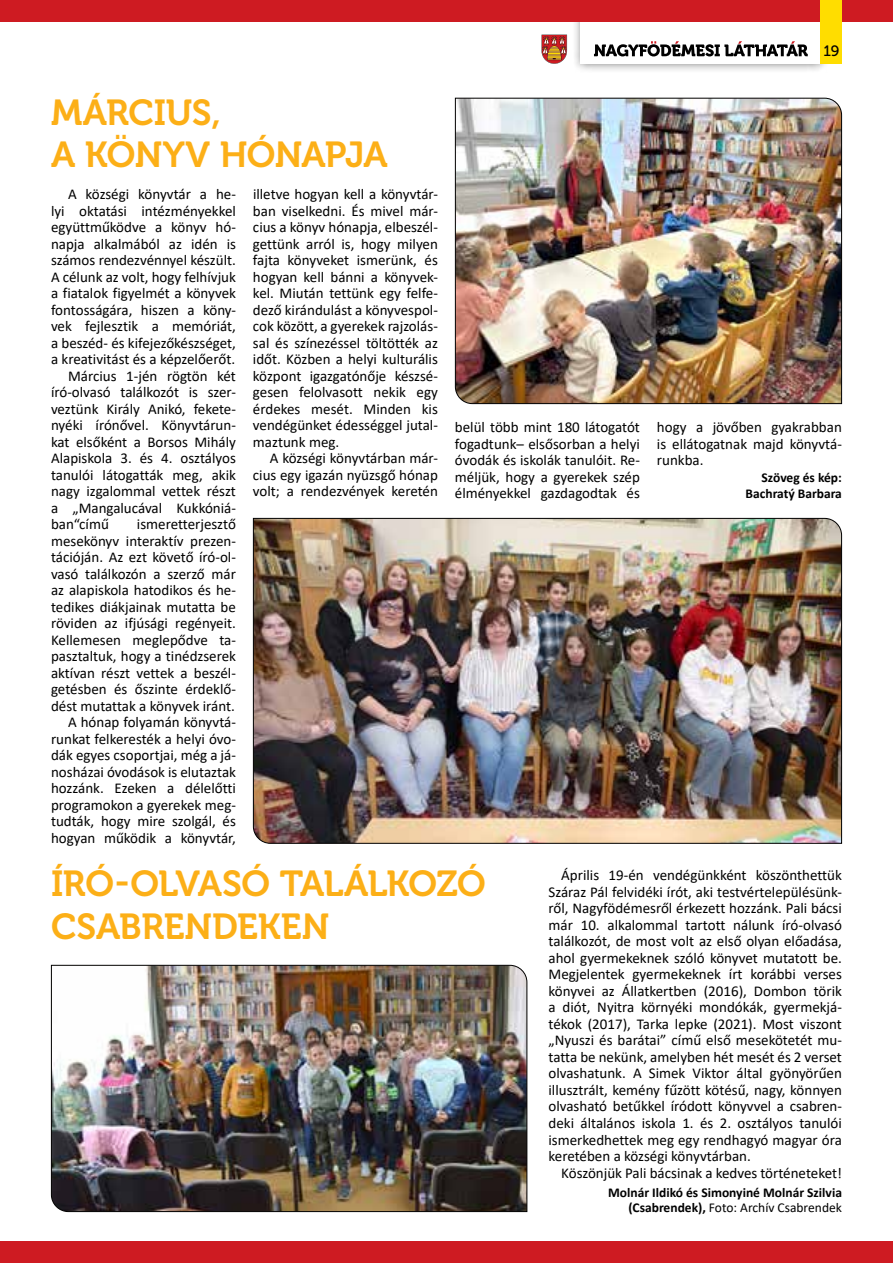
<style>
.page{position:relative;width:893px;height:1263px;background:#fff}
.page>*{position:absolute;margin:0;border:0;box-sizing:border-box;transform-origin:0 0}
.t1{font:36px/43.2px "Museo 700";letter-spacing:-.015em;color:#fcaf17}
.t2{font:15px/16.5px "Calibri";color:#000;text-align:justify}
.t3{font:15px "Museo 500";color:#000}
.t4{font:700 13.5px/16.5px "Calibri";color:#000;text-align:right}
.s1{font-weight:400}
</style>
<div class="page">
<div style="left:571px;top:0;width:259px;height:73px;background:#000;opacity:.45"></div>
<div style="left:580px;top:0;width:241px;height:64px;background:#fff"></div>
<div style="left:0;top:0;width:893px;height:21px;background:#ce1b22"></div>
<div style="left:0;top:1242px;width:893px;height:21px;background:#ce1b22"></div>
<svg style="left:541px;top:35px;width:26px;height:29px"></svg>
<svg style="left:594px;top:41px;width:214px;height:15px"></svg>
<div style="left:821px;top:0;width:21px;height:64px;background:#fd0"></div>
<img style="left:455px;top:97px;width:387px;height:307px">
<img style="left:51px;top:964px;width:477px;height:248px">
<img style="left:253px;top:518px;width:589px;height:326px">
<h1 class="t1" style="left:51px;top:92px;width:338px;line-height:42px">MÁRCIUS,<br>A KÖNYV HÓNAPJA</h1>
<p class="t2" style="left:68px;top:186px;width:169px">A községi könyvtár a he-</p>
<p class="t2" style="left:51px;top:202px;width:186px">lyi oktatási intézményekkel</p>
<p class="t2" style="left:51px;top:219px;width:186px">együttműködve a könyv hó-</p>
<p class="t2" style="left:51px;top:235px;width:186px">napja alkalmából az idén is</p>
<p class="t2" style="left:51px;top:252px;width:186px">számos rendezvénnyel készült.</p>
<p class="t2" style="left:51px;top:268px;width:186px">A célunk az volt, hogy felhívjuk</p>
<p class="t2" style="left:51px;top:285px;width:186px">a fiatalok figyelmét a könyvek</p>
<p class="t2" style="left:51px;top:301px;width:186px">fontosságára, hiszen a köny-</p>
<p class="t2" style="left:51px;top:318px;width:186px">vek fejlesztik a memóriát,</p>
<p class="t2" style="left:51px;top:334px;width:186px">a beszéd- és kifejezőkészséget,</p>
<p class="t2" style="left:51px;top:351px;width:186px">a kreativitást és a képzelőerőt.</p>
<p class="t2" style="left:68px;top:367px;width:169px">Március 1-jén rögtön két</p>
<p class="t2" style="left:51px;top:384px;width:186px">író-olvasó találkozót is szer-</p>
<p class="t2" style="left:51px;top:400px;width:186px">veztünk Király Anikó, fekete-</p>
<p class="t2" style="left:51px;top:417px;width:186px">nyéki írónővel. Könyvtárun-</p>
<p class="t2" style="left:51px;top:433px;width:186px">kat elsőként a Borsos Mihály</p>
<p class="t2" style="left:51px;top:450px;width:186px">Alapiskola 3. és 4. osztályos</p>
<p class="t2" style="left:51px;top:466px;width:186px">tanulói látogatták meg, akik</p>
<p class="t2" style="left:51px;top:483px;width:186px">nagy izgalommal vettek részt</p>
<p class="t2" style="left:51px;top:499px;width:186px">a „Mangalucával Kukkóniá-</p>
<p class="t2" style="left:51px;top:516px;width:59px">ban“című</p>
<p class="t2" style="left:51px;top:516px;width:186px;text-align:right">ismeretterjesztő<br>mesekönyv interaktív prezen&shy;tációján. Az ezt követő író-ol&shy;vasó találkozón a szerző már az alapiskola hatodikos és he&shy;tedikes diákjainak mutatta be röviden az ifjúsági regényeit.<br>Kellemesen meglepődve ta&shy;pasztaltuk, hogy a tinédzserek aktívan részt vettek a beszél&shy;getésben és őszinte érdeklő&shy;dést mutattak a könyvek iránt.<br>A hónap folyamán könyvtá&shy;runkat felkeresték a helyi óvo&shy;dák egyes csoportjai, még a já&shy;nosházai óvodások is elutaztak hozzánk. Ezeken a délelőtti programokon a gyerekek meg&shy;tudták, hogy mire szolgál, és hogyan működik a könyvtár,</p>
<p class="t2" style="left:253px;top:186px;width:186px">illetve hogyan kell a könyvtár&shy;ban viselkedni. És mivel már&shy;cius a könyv hónapja, elbeszél&shy;gettünk arról is, hogy milyen fajta könyveket ismerünk, és hogyan kell bánni a könyvek&shy;kel. Miután tettünk egy felfe&shy;dező kirándulást a könyvespol&shy;cok között, a gyerekek rajzolás&shy;sal és színezéssel töltötték az időt. Közben a helyi kulturális központ igazgatónője készsé&shy;gesen felolvasott nekik egy érdekes mesét. Minden kis vendégünket édességgel jutal&shy;maztunk meg.</p>
<p class="t2" style="left:253px;top:450px;width:186px;text-indent:17px">A községi könyvtárban már&shy;cius egy igazán nyüzsgő hónap volt; a rendezvények keretén</p>
<p class="t3" style="left:823px;top:42px;width:17px">19</p>
<p class="t2" style="left:455px;top:419px;width:186px">belül több mint 180 látogatót fogadtunk– elsősorban a helyi óvodák és iskolák tanulóit. Re&shy;méljük, hogy a gyerekek szép élményekkel gazdagodtak és</p>
<p class="t2" style="left:657px;top:419px;width:186px">hogy a jövőben gyakrabban is ellátogatnak majd könyvtá&shy;runkba.</p>
<p class="t4" style="left:745px;top:469px;width:98px">Szöveg és kép:<br>Bachratý Barbara</p>
<h1 class="t1" style="left:51px;top:863px;width:436px">ÍRÓ-OLVASÓ TALÁLKOZÓ<br>CSABRENDEKEN</h1>
<p class="t2" style="left:549px;top:867px;width:295px;text-indent:13px">Április 19-én vendégünkként köszönthettük Száraz Pál felvidéki írót, aki testvértelepülésünk&shy;ről, Nagyfödémesről érkezett hozzánk. Pali bácsi már 10. alkalommal tartott nálunk író-olvasó találkozót, de most volt az első olyan előadása, ahol gyermekeknek szóló könyvet mutatott be.<br>Megjelentek gyermekeknek írt korábbi verses könyvei az Állatkertben (2016), Dombon törik a diót, Nyitra környéki mondókák, gyermekjá&shy;tékok (2017), Tarka lepke (2021). Most viszont „Nyuszi és barátai” című első mesekötetét mu&shy;tatta be nekünk, amelyben hét mesét és 2 verset olvashatunk. A Simek Viktor által gyönyörűen illusztrált, kemény fűzött kötésű, nagy, könnyen olvasható betűkkel íródott könyvvel a csabren&shy;deki általános iskola 1. és 2. osztályos tanulói ismerkedhettek meg egy rendhagyó magyar óra keretében a községi könyvtárban.</p>
<p class="t2" style="left:561px;top:1164px;width:282px">Köszönjük Pali bácsinak a kedves történeteket!</p>
<p class="t4" style="left:608px;top:1184px;width:235px;line-height:15px">Molnár Ildikó és Simonyiné Molnár Szilvia (Csabrendek), <span class="s1">Foto: Archív Csabrendek</span></p>
</div>
